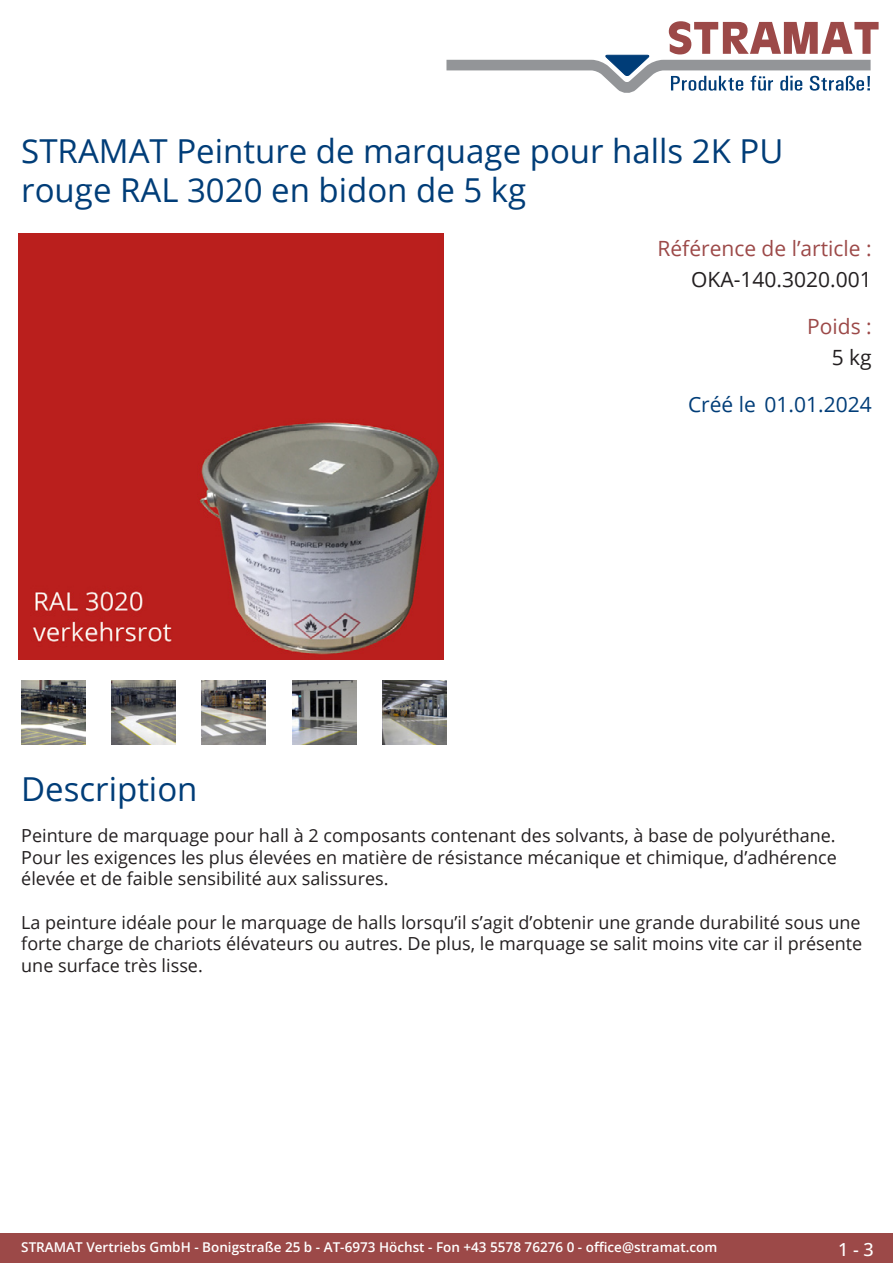
<style>
.page{position:relative;width:893px;height:1263px;background:#fff}
.page>*{position:absolute;margin:0;border:0;box-sizing:border-box;transform-origin:0 0}
.Produkttitel{font:33px/39.6px "Open Sans";color:#003d78}
.TechDaten_Überschrif{font:21px "Open Sans";color:#9c4948}
.TechDaten_Inhalt{font:21px "Open Sans";color:#231f20}
.Erstellungsdatum{font:21px "Open Sans";color:#003d78}
.Beschreibung_Text{font:18px/21.6px "Open Sans";color:#231f20;text-align:justify}
.t1{font:500 18px "Open Sans";color:#fff}
.t2{font:600 13.5px "Open Sans";color:#fff}
</style>
<div class="page">
<div style="left:0;top:1233px;width:893px;height:30px;background:#9c4948"></div>
<svg style="left:446px;top:21px;width:433px;height:72px"></svg>
<img style="left:18px;top:234px;width:425px;height:425px">
<img style="left:21px;top:680px;width:64px;height:64px">
<img style="left:112px;top:680px;width:63px;height:64px">
<img style="left:202px;top:680px;width:64px;height:64px">
<img style="left:292px;top:680px;width:64px;height:64px">
<img style="left:383px;top:680px;width:63px;height:64px">
<p class="Produkttitel" style="left:21px;top:130px;width:764px">STRAMAT Peinture de marquage pour halls 2K PU rouge RAL 3020 en bidon de 5 kg</p>
<p class="TechDaten_Überschrif" style="left:657px;top:234px;width:216px">Référence de l’article :</p>
<p class="TechDaten_Inhalt" style="left:691px;top:265px;width:182px">OKA-140.3020.001</p>
<p class="TechDaten_Überschrif" style="left:807px;top:312px;width:66px">Poids :</p>
<p class="TechDaten_Inhalt" style="left:832px;top:343px;width:42px">5 kg</p>
<p class="Erstellungsdatum" style="left:688px;top:390px;width:185px">Créé le 01.01.2024</p>
<p class="Produkttitel" style="left:21px;top:768px;width:178px">Description</p>
<p class="Beschreibung_Text" style="left:21px;top:824px;width:817px">Peinture de marquage pour hall à 2 composants contenant des solvants, à base de polyuréthane.<br>Pour les exigences les plus élevées en matière de résistance mécanique et chimique, d’adhérence élevée et de faible sensibilité aux salissures.</p>
<p class="Beschreibung_Text" style="left:21px;top:911px;width:843px">La peinture idéale pour le marquage de halls lorsqu’il s’agit d’obtenir une grande durabilité sous une forte charge de chariots élévateurs ou autres. De plus, le marquage se salit moins vite car il présente une surface très lisse.</p>
<p class="t2" style="left:21px;top:1238px;width:698px">STRAMAT Vertriebs GmbH - Bonigstraße 25 b - AT-6973 Höchst - Fon +43 5578 76276 0 - office@stramat.com</p>
<p class="t1" style="left:838px;top:1237px;width:37px">1 - 3</p>
</div>
